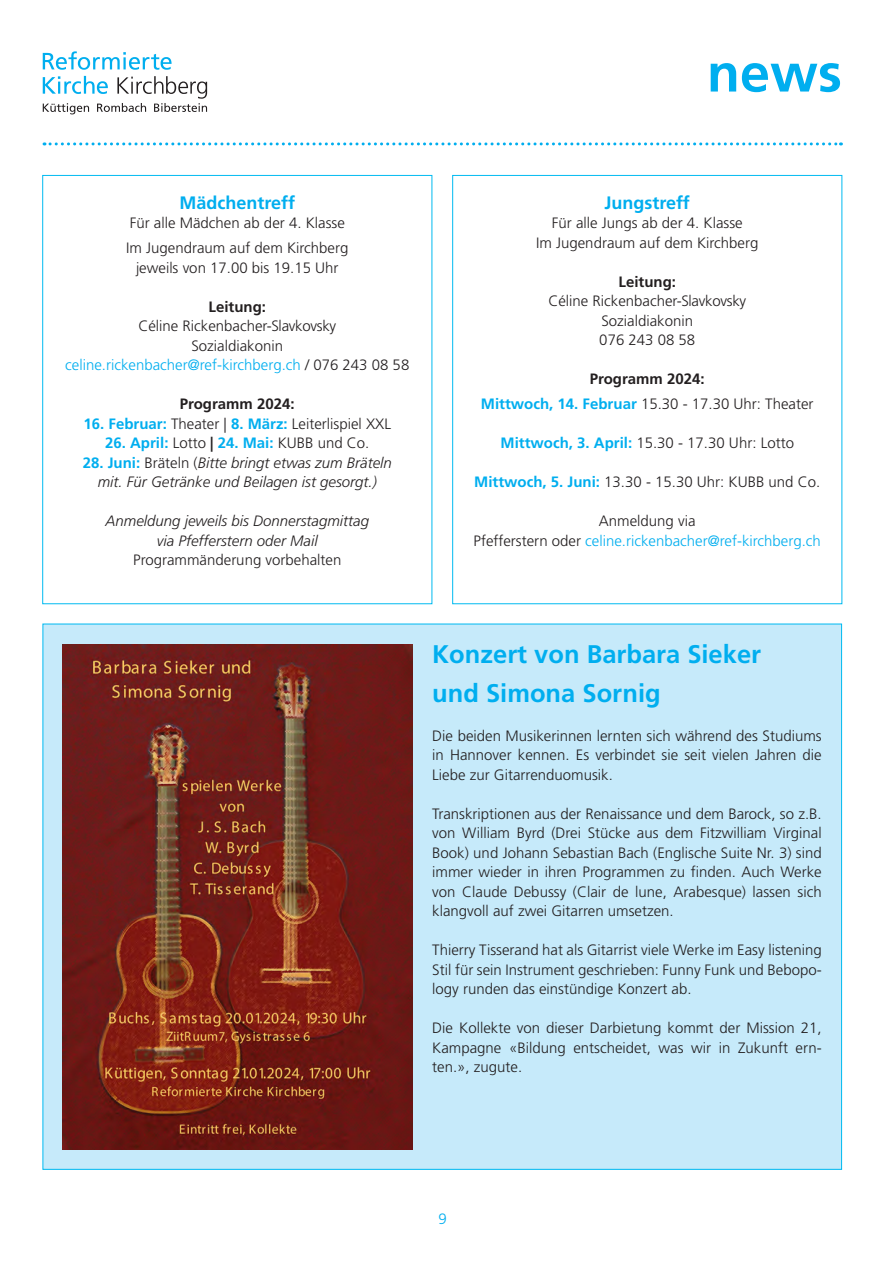
<style>
.page{position:relative;width:893px;height:1263px;background:#fff}
.page>*{position:absolute;margin:0;border:0;box-sizing:border-box;transform-origin:0 0}
.t1{font:700 54px "Frutiger LT Pro";color:#00aeef}
.t2{font:700 25.5px/39px "Frutiger LT Pro";color:#00aeef}
.t3{font:700 18px "Frutiger LT Pro";color:#00aeef}
.t4{font:300 15px/19.5px "Frutiger LT Pro";color:#231f20;text-align:justify}
.t5{font:italic 300 15px/19.5px "Frutiger LT Pro";color:#231f20;text-align:center}
.t6{font:300 15px/19.5px "Frutiger LT Pro";color:#00aeef;text-align:center}
.t7{font:700 15px "Frutiger LT Pro";color:#00aeef}
.t8{font:700 15px "Frutiger LT Pro";color:#231f20}
.s1{color:#00aeef}
.s2{font-weight:700;color:#00aeef}
.s3{font-weight:300;color:#231f20}
.s4{color:#231f20}
.s5{font-weight:700;font-style:normal;color:#00aeef}
.s6{font-style:normal}
.s7{font-weight:700}
</style>
<div class="page">
<svg style="left:44px;top:142px;width:797px;height:3px"></svg>
<svg style="left:43px;top:51px;width:129px;height:19px"></svg>
<svg style="left:43px;top:76px;width:164px;height:38px"></svg>
<div style="left:43px;top:624px;width:799px;height:545px;background:#c6eafa"></div>
<img style="left:63px;top:644px;width:350px;height:506px">
<h1 class="t1" style="left:707px;top:41px;width:136px">news</h1>
<p class="t3" style="left:180px;top:192px;width:117px">Mädchentreff</p>
<p class="t4" style="left:126px;top:211px;width:224px;line-height:24.8px">Für alle Mädchen ab der 4. Klasse<br>Im Jugendraum auf dem Kirchberg</p>
<p class="t4" style="left:136px;top:258px;width:204px">jeweils von 17.00 bis 19.15 Uhr</p>
<p class="t8" style="left:209px;top:297px;width:59px">Leitung:</p>
<p class="t4" style="left:65px;top:316px;width:346px;text-align:center">Céline Rickenbacher-Slavkovsky<br>Sozialdiakonin<br><span class="s1">celine.rickenbacher@ref-kirchberg.ch</span> / 076 243 08 58</p>
<p class="t8" style="left:180px;top:395px;width:116px">Programm 2024:</p>
<p class="t4" style="left:84px;top:414px;width:309px"><span class="s2">16. Februar:</span> Theater | <span class="s2">8. März:</span> Leiterlispiel XXL</p>
<p class="t7" style="left:105px;top:434px;width:266px">26. April: <span class="s3">Lotto</span> <span class="s4">|</span> 24. Mai: <span class="s3">KUBB und Co.</span></p>
<p class="t5" style="left:83px;top:453px;width:311px"><span class="s5">28. Juni:</span> <span class="s6">Bräteln (</span>Bitte bringt etwas zum Bräteln mit. Für Getränke und Beilagen ist gesorgt.)</p>
<p class="t5" style="left:106px;top:511px;width:265px">Anmeldung jeweils bis Donnerstagmittag via Pfefferstern oder Mail</p>
<p class="t4" style="left:133px;top:550px;width:210px">Programmänderung vorbehalten</p>
<p class="t3" style="left:605px;top:192px;width:87px">Jungstreff</p>
<p class="t4" style="left:536px;top:213px;width:224px;text-align:center">Für alle Jungs ab der 4. Klasse<br>Im Jugendraum auf dem Kirchberg</p>
<p class="t8" style="left:618px;top:273px;width:59px">Leitung:</p>
<p class="t4" style="left:548px;top:291px;width:199px;text-align:center">Céline Rickenbacher-Slavkovsky<br>Sozialdiakonin<br>076 243 08 58</p>
<p class="t4" style="left:481px;top:367px;width:334px;line-height:24.8px;text-align:center"><span class="s7">Programm 2024:<br></span><span class="s2">Mittwoch, 14. Februar</span> 15.30 - 17.30 Uhr: Theater</p>
<p class="t4" style="left:501px;top:433px;width:295px"><span class="s2">Mittwoch, 3. April:</span> 15.30 - 17.30 Uhr: Lotto</p>
<p class="t4" style="left:474px;top:472px;width:347px"><span class="s2">Mittwoch, 5. Juni:</span> 13.30 - 15.30 Uhr: KUBB und Co.</p>
<p class="t6" style="left:474px;top:511px;width:349px"><span class="s4">Anmeldung via<br>Pfefferstern oder</span> celine.rickenbacher@ref-kirchberg.ch</p>
<h2 class="t2" style="left:432px;top:635px;width:330px">Konzert von Barbara Sieker und Simona Sornig</h2>
<p class="t4" style="left:432px;top:726px;width:391px">Die beiden Musikerinnen lernten sich während des Studiums in Hannover kennen. Es verbindet sie seit vielen Jahren die Liebe zur Gitarrenduomusik.</p>
<p class="t4" style="left:432px;top:804px;width:391px">Transkriptionen aus der Renaissance und dem Barock, so z.B. von William Byrd (Drei Stücke aus dem Fitzwilliam Virginal Book) und Johann Sebastian Bach (Englische Suite Nr. 3) sind immer wieder in ihren Programmen zu finden. Auch Werke von Claude Debussy (Clair de lune, Arabesque) lassen sich klangvoll auf zwei Gitarren umsetzen.</p>
<p class="t4" style="left:432px;top:940px;width:391px">Thierry Tisserand hat als Gitarrist viele Werke im Easy listening Stil für sein Instrument geschrieben: Funny Funk und Bebopo&shy;logy runden das einstündige Konzert ab.</p>
<p class="t4" style="left:432px;top:1018px;width:391px">Die Kollekte von dieser Darbietung kommt der Mission 21, Kampagne «Bildung entscheidet, was wir in Zukunft ern&shy;ten.», zugute.</p>
<p class="t6" style="left:439px;top:1209px;width:10px">9</p>
</div>
